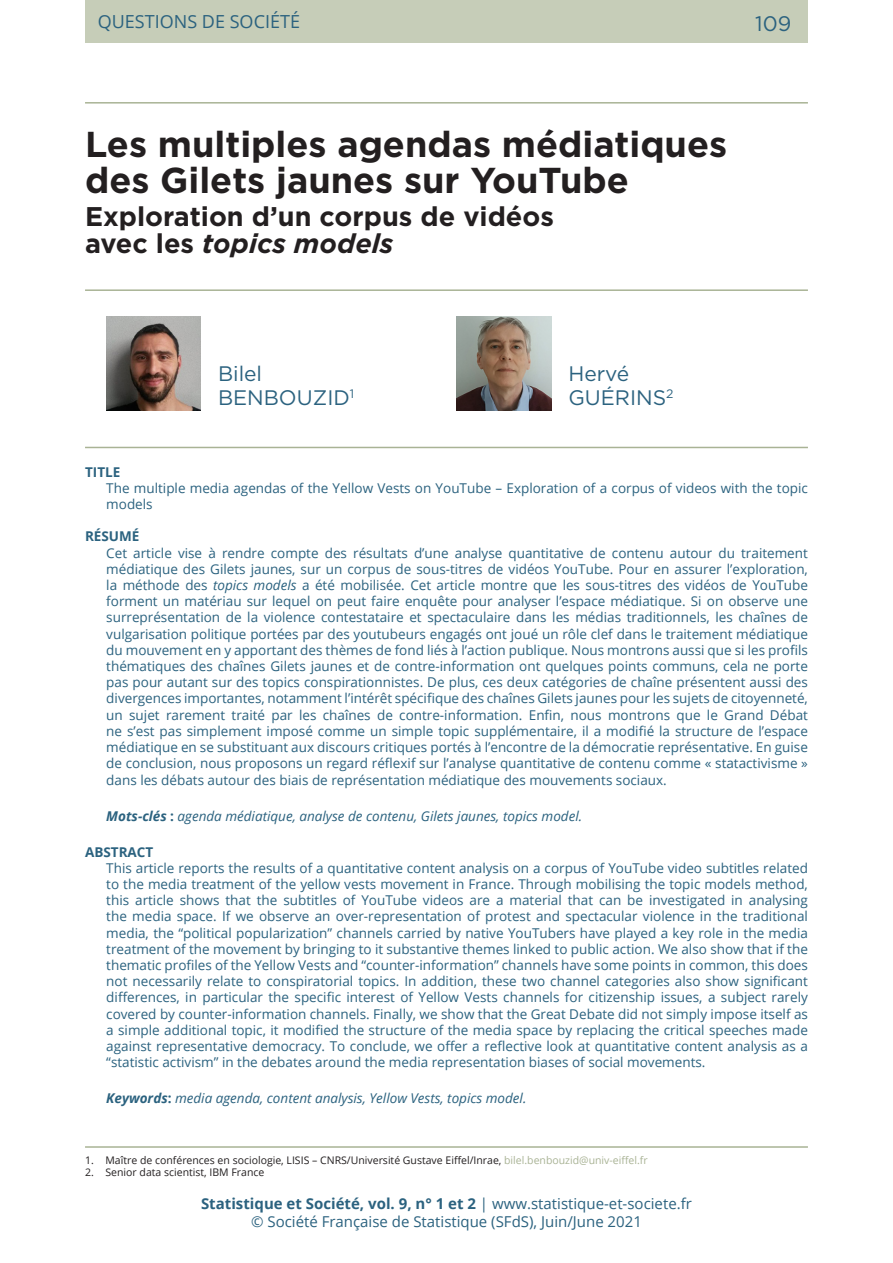
<style>
.page{position:relative;width:893px;height:1263px;background:#fff}
.page>*{position:absolute;margin:0;border:0;box-sizing:border-box;transform-origin:0 0}
.Title_24{font:700 36px "Gotham";color:#231f20}
.Title_18{font:700 27px "Gotham";color:#231f20}
.Title_18-2{font:italic 700 27px "Gotham";color:#231f20}
.Author{font:21px/24px "Gotham";color:#2b627f}
.Title_14_green{font:18px "Open Sans";color:#2b627f}
.t1{font:15px/18px "Open Sans";color:#2b627f;text-align:center}
.t2{font:13.5px/16.2px "Open Sans";color:#2b627f;text-align:justify}
.t3{font:italic 13.5px "Open Sans";color:#2b627f}
.t4{font:700 13.5px "Open Sans";color:#2b627f}
.Footnote{font:10.5px "Open Sans";color:#231f20}
.s1{font-style:normal}
.s2{font-style:italic}
.s3{font-weight:700}
.s4{font-weight:700;font-style:normal}
.s5{color:#a9b395}
</style>
<div class="page">
<div style="left:85px;top:0;width:723px;height:43px;background:#c6cdb8"></div>
<hr style="left:85px;top:1146px;width:723px;height:2px;background:#a9b395">
<hr style="left:85px;top:447px;width:723px;height:1px;background:#a9b395">
<hr style="left:85px;top:289px;width:723px;height:2px;background:#a9b395">
<hr style="left:85px;top:102px;width:723px;height:2px;background:#a9b395">
<img style="left:457px;top:316px;width:94px;height:95px">
<img style="left:106px;top:316px;width:95px;height:95px">
<p class="Title_14_green" style="left:98px;top:10px;width:204px">QUESTIONS DE SOCIÉTÉ</p>
<h3 class="Author" style="left:755px;top:12px;width:38px">109</h3>
<p class="Title_24" style="left:85px;top:120px;width:644px">Les multiples agendas médiatiques</p>
<p class="Title_24" style="left:85px;top:156px;width:545px">des Gilets jaunes sur YouTube</p>
<p class="Title_18" style="left:85px;top:198px;width:470px">Exploration d’un corpus de vidéos</p>
<p class="Title_18-2" style="left:85px;top:225px;width:310px"><span class="s1">avec les</span> topics models</p>
<p class="Author" style="left:218px;top:361px;width:138px">Bilel<br>BENBOUZID<sup>1</sup></p>
<p class="Author" style="left:568px;top:361px;width:63px">Hervé</p>
<p class="Author" style="left:568px;top:385px;width:107px">GUÉRINS<sup>2</sup></p>
<p class="t4" style="left:85px;top:462px;width:37px">TITLE</p>
<p class="t2" style="left:106px;top:479px;width:703px">The multiple media agendas of the Yellow Vests on YouTube – Exploration of a corpus of videos with the topic models</p>
<p class="t4" style="left:85px;top:527px;width:56px">RÉSUMÉ</p>
<p class="t2" style="left:106px;top:544px;width:703px">Cet article vise à rendre compte des résultats d’une analyse quantitative de contenu autour du traitement médiatique des Gilets jaunes, sur un corpus de sous-titres de vidéos YouTube. Pour en assurer l’exploration, la méthode des <span class="s2">topics models</span> a été mobilisée. Cet article montre que les sous-titres des vidéos de YouTube forment un matériau sur lequel on peut faire enquête pour analyser l’espace médiatique. Si on observe une surreprésentation de la violence contestataire et spectaculaire dans les médias traditionnels, les chaînes de vulgarisation politique portées par des youtubeurs engagés ont joué un rôle clef dans le traitement médiatique du mouvement en y apportant des thèmes de fond liés à l’action publique. Nous montrons aussi que si les profils thématiques des chaînes Gilets jaunes et de contre-information ont quelques points communs, cela ne porte pas pour autant sur des topics conspirationnistes. De plus, ces deux catégories de chaîne présentent aussi des divergences importantes, notamment l’intérêt spécifique des chaînes Gilets jaunes pour les sujets de citoyenneté, un sujet rarement traité par les chaînes de contre-information. Enfin, nous montrons que le Grand Débat ne s’est pas simplement imposé comme un simple topic supplémentaire, il a modifié la structure de l’espace médiatique en se substituant aux discours critiques portés à l’encontre de la démocratie représentative. En guise de conclusion, nous proposons un regard réflexif sur l’analyse quantitative de contenu comme « statactivisme » dans les débats autour des biais de représentation médiatique des mouvements sociaux.</p>
<p class="t3" style="left:106px;top:806px;width:477px"><span class="s3">Mots-clés</span> <span class="s4">:</span> agenda médiatique, analyse de contenu, Gilets jaunes, topics model.</p>
<p class="t4" style="left:85px;top:842px;width:70px">ABSTRACT</p>
<p class="t2" style="left:106px;top:859px;width:703px">This article reports the results of a quantitative content analysis on a corpus of YouTube video subtitles related to the media treatment of the yellow vests movement in France. Through mobilising the topic models method, this article shows that the subtitles of YouTube videos are a material that can be investigated in analysing the media space. If we observe an over-representation of protest and spectacular violence in the traditional media, the “political popularization” channels carried by native YouTubers have played a key role in the media treatment of the movement by bringing to it substantive themes linked to public action. We also show that if the thematic profiles of the Yellow Vests and “counter-information” channels have some points in common, this does not necessarily relate to conspiratorial topics. In addition, these two channel categories also show significant differences, in particular the specific interest of Yellow Vests channels for citizenship issues, a subject rarely covered by counter-information channels. Finally, we show that the Great Debate did not simply impose itself as a simple additional topic, it modified the structure of the media space by replacing the critical speeches made against representative democracy. To conclude, we offer a reflective look at quantitative content analysis as a “statistic activism” in the debates around the media representation biases of social movements.</p>
<p class="t3" style="left:106px;top:1089px;width:422px"><span class="s3">Keywords</span><span class="s4">:</span> media agenda, content analysis, Yellow Vests, topics model.</p>
<p class="Footnote" style="left:85px;top:1153px;width:564px">1. Maître de conférences en sociologie, LISIS – CNRS/Université Gustave Eiffel/Inrae, <span class="s5">bilel.benbouzid@univ-eiffel.fr</span></p>
<p class="Footnote" style="left:85px;top:1165px;width:181px">2. Senior data scientist, IBM France</p>
<p class="t1" style="left:201px;top:1194px;width:492px"><span class="s3">Statistique et Société, vol. 9, n° 1 et 2</span> | www.statistique-et-societe.fr © Société Française de Statistique (SFdS), Juin/June 2021</p>
</div>
